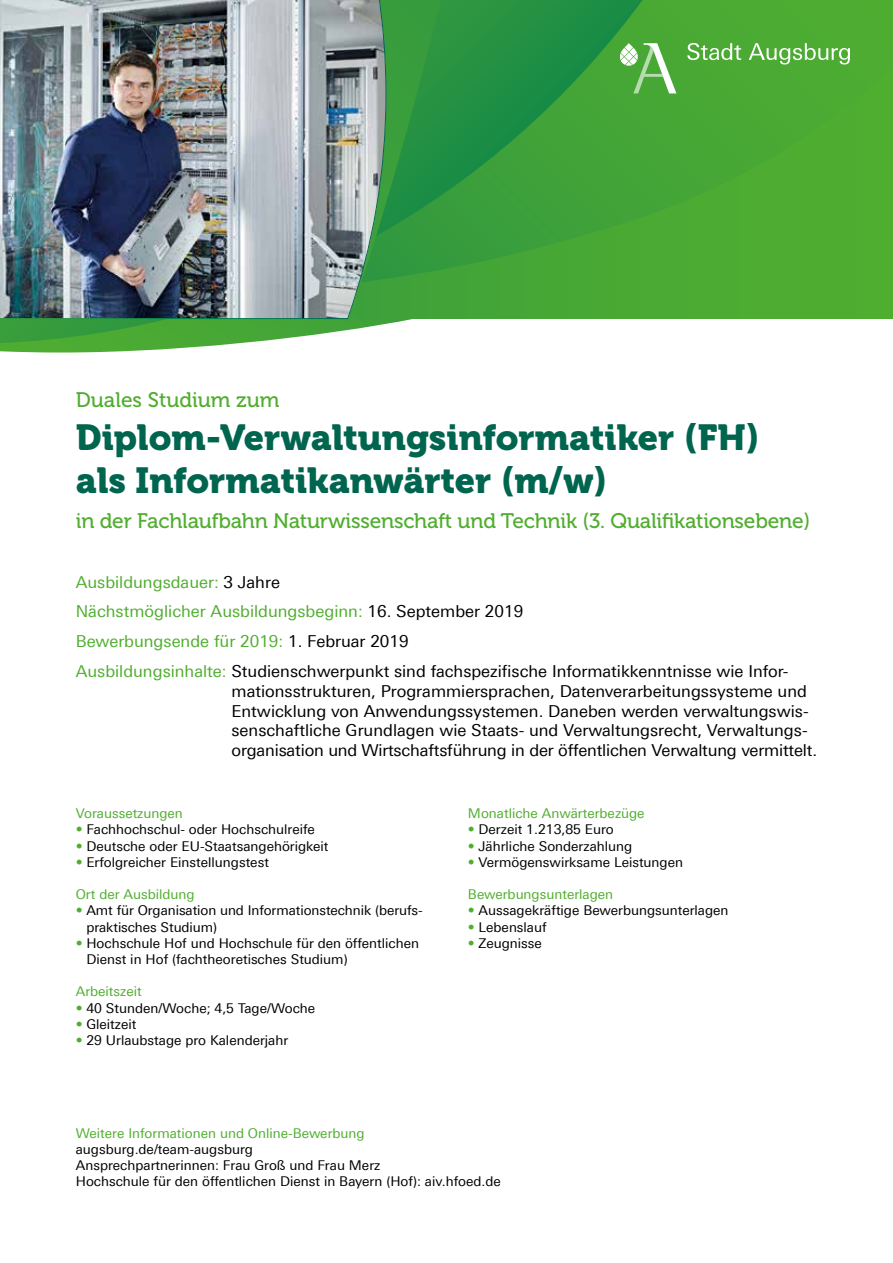
<style>
.page{position:relative;width:893px;height:1263px;background:#fff}
.page>*{position:absolute;margin:0;border:0;box-sizing:border-box;transform-origin:0 0}
.t1{font:36px/43.2px "Museo 900";color:#00654f}
.t2{font:21px "Museo 500";letter-spacing:-.01em;color:#50ae2f}
.t3{font:16.5px/29.7px "Univers For Augsburg";color:#000}
.t4{font:13.5px/16.2px "Univers For Augsburg";color:#000}
.t5{font:13.5px "Univers For Augsburg";color:#50ae2f}
.s1{color:#50ae2f}
</style>
<div class="page">
<svg style="left:0;top:343px;width:240px;height:10px"></svg>
<div style="left:0;top:0;width:893px;height:319px;background:#4cab32"></div>
<svg style="left:0;top:0;width:643px;height:343px"></svg>
<svg style="left:387px;top:0;width:54px;height:319px;background:#30983e"></svg>
<svg style="left:350px;top:0;width:37px;height:319px;background:#86a88f"></svg>
<img style="left:0;top:0;width:350px;height:319px">
<svg style="left:687px;top:43px;width:54px;height:17px"></svg>
<svg style="left:749px;top:43px;width:101px;height:21px"></svg>
<svg style="left:620px;top:43px;width:56px;height:50px"></svg>
<h2 class="t2" style="left:76px;top:388px;width:205px">Duales Studium zum</h2>
<h1 class="t1" style="left:76px;top:416px;width:685px">Diplom-Verwaltungsinformatiker (FH) als Informatikanwärter (m/w)</h1>
<h2 class="t2" style="left:76px;top:510px;width:736px">in der Fachlaufbahn Naturwissenschaft und Technik (3. Qualifikationsebene)</h2>
<p class="t3" style="left:76px;top:567px;width:714px"><span class="s1">Ausbildungsdauer:</span> 3 Jahre<br><span class="s1">Nächstmöglicher Ausbildungsbeginn:</span> 16. September 2019<br><span class="s1">Bewerbungsende für 2019:</span> 1. Februar 2019<br><span class="s1">Ausbildungsinhalte:</span> Studienschwerpunkt sind fachspezifische Informatikkenntnisse wie Infor-</p>
<p class="t3" style="left:231px;top:681px;width:587px;line-height:19.8px">mationsstrukturen, Programmiersprachen, Datenverarbeitungssysteme und Entwicklung von Anwendungssystemen. Daneben werden verwaltungswis&shy;senschaftliche Grundlagen wie Staats- und Verwaltungsrecht, Verwaltungs&shy;organisation und Wirtschaftsführung in der öffentlichen Verwaltung vermittelt.</p>
<p class="t5" style="left:76px;top:806px;width:109px">Voraussetzungen</p>
<p class="t4" style="left:76px;top:821px;width:241px"><span class="s1">•</span> Fachhochschul- oder Hochschulreife</p>
<p class="t4" style="left:76px;top:838px;width:254px"><span class="s1">•</span> Deutsche oder EU-Staatsangehörigkeit</p>
<p class="t4" style="left:76px;top:854px;width:195px"><span class="s1">•</span> Erfolgreicher Einstellungstest</p>
<p class="t5" style="left:76px;top:887px;width:120px">Ort der Ausbildung</p>
<p class="t4" style="left:86px;top:902px;width:338px;text-indent:-11px"><span class="s1">•</span> Amt für Organisation und Informationstechnik (berufs&shy;praktisches Studium)</p>
<p class="t4" style="left:86px;top:935px;width:334px;text-indent:-11px"><span class="s1">•</span> Hochschule Hof und Hochschule für den öffentlichen<br>Dienst in Hof (fachtheoretisches Studium)</p>
<p class="t5" style="left:76px;top:984px;width:67px">Arbeitszeit</p>
<p class="t4" style="left:76px;top:1000px;width:241px"><span class="s1">•</span> 40 Stunden/Woche; 4,5 Tage/Woche</p>
<p class="t4" style="left:76px;top:1016px;width:62px"><span class="s1">•</span> Gleitzeit</p>
<p class="t4" style="left:76px;top:1032px;width:214px"><span class="s1">•</span> 29 Urlaubstage pro Kalenderjahr</p>
<p class="t5" style="left:468px;top:806px;width:178px">Monatliche Anwärterbezüge</p>
<p class="t4" style="left:468px;top:821px;width:147px"><span class="s1">•</span> Derzeit 1.213,85 Euro</p>
<p class="t4" style="left:468px;top:838px;width:166px"><span class="s1">•</span> Jährliche Sonderzahlung</p>
<p class="t4" style="left:468px;top:854px;width:217px"><span class="s1">•</span> Vermögenswirksame Leistungen</p>
<p class="t5" style="left:468px;top:887px;width:147px">Bewerbungsunterlagen</p>
<p class="t4" style="left:468px;top:902px;width:262px"><span class="s1">•</span> Aussagekräftige Bewerbungsunterlagen</p>
<p class="t4" style="left:468px;top:919px;width:80px"><span class="s1">•</span> Lebenslauf</p>
<p class="t4" style="left:468px;top:935px;width:75px"><span class="s1">•</span> Zeugnisse</p>
<p class="t5" style="left:76px;top:1125px;width:290px">Weitere Informationen und Online-Bewerbung</p>
<p class="t4" style="left:76px;top:1141px;width:427px">augsburg.de/team-augsburg<br>Ansprechpartnerinnen: Frau Groß und Frau Merz<br>Hochschule für den öffentlichen Dienst in Bayern (Hof): aiv.hfoed.de</p>
</div>
